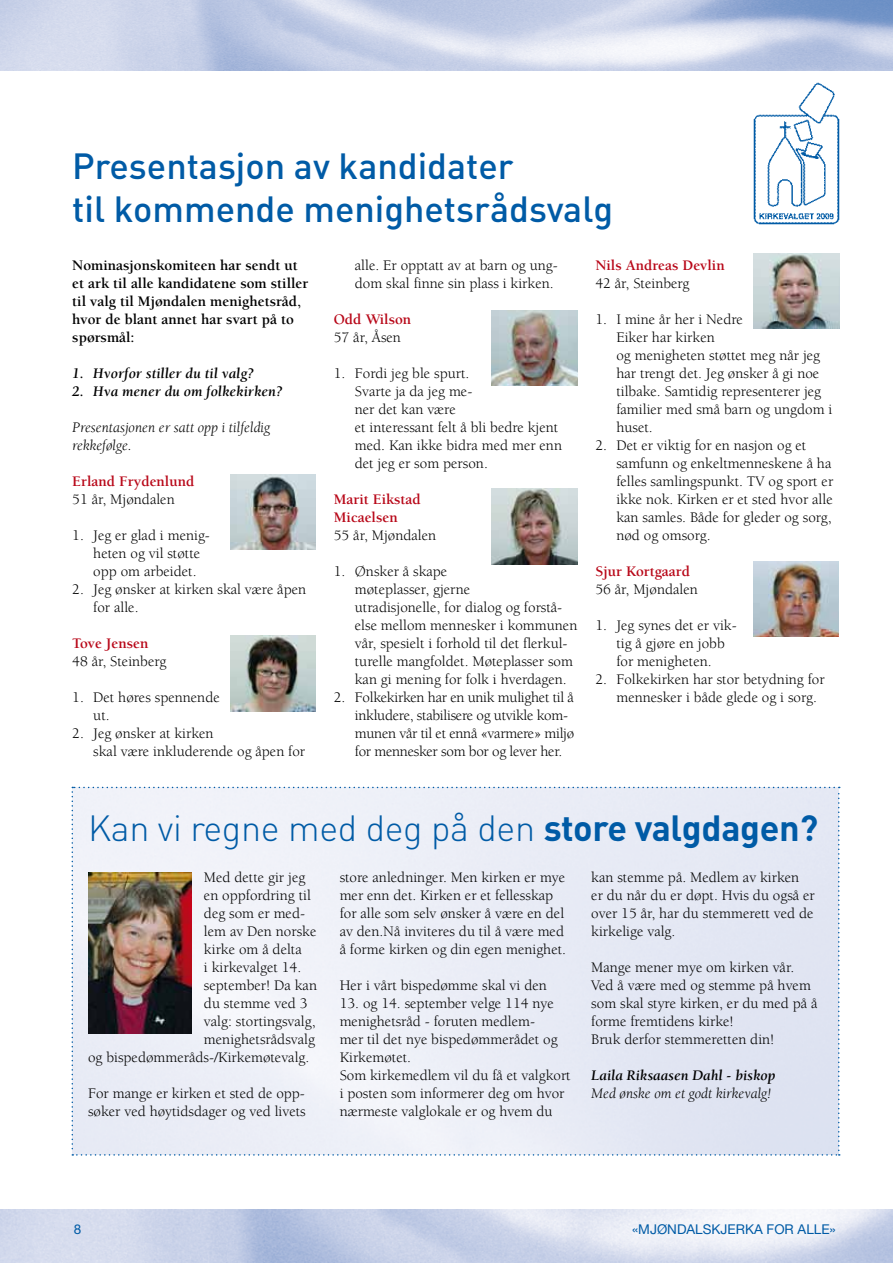
<style>
.page{position:relative;width:893px;height:1263px;background:#fff}
.page>*{position:absolute;margin:0;border:0;box-sizing:border-box;transform-origin:0 0}
.t1{font:36px/43.2px "DIN Medium Alternate";color:#005ba6}
.t2{font:36px "DIN Light Alternate";letter-spacing:-.01em;color:#005ba6}
.t3{font:15px/18px "Berkeley Std";color:#000}
.t4{font:700 15px/18px "Berkeley Std";color:#000}
.t5{font:15px/18px "Berkeley Std";letter-spacing:-.02em;color:#000}
.t6{font:700 15px/18px "Berkeley Std";color:#b80718}
.t7{font:italic 700 15px "Berkeley Std";color:#000}
.t8{font:italic 15px/18px "Berkeley Std";color:#000}
.t9{font:13.5px "Helvetica Neue";color:#005ba6}
.s1{font-family:"DIN Bold Alternate"}
</style>
<div class="page">
<img style="left:0;top:0;width:893px;height:71px">
<svg style="left:72px;top:787px;width:768px;height:369px"></svg>
<img style="left:230px;top:474px;width:86px;height:75px">
<img style="left:230px;top:636px;width:86px;height:75px">
<img style="left:492px;top:310px;width:85px;height:75px">
<img style="left:754px;top:253px;width:85px;height:76px">
<img style="left:753px;top:561px;width:86px;height:76px">
<img style="left:492px;top:489px;width:85px;height:75px">
<img style="left:753px;top:83px;width:86px;height:141px">
<img style="left:88px;top:872px;width:103px;height:162px">
<h1 class="t1" style="left:72px;top:143px;width:542px">Presentasjon av kandidater<br>til kommende menighetsrådsvalg</h1>
<p class="t4" style="left:72px;top:257px;width:238px">Nominasjonskomiteen har sendt ut et ark til alle kandidatene som stiller til valg til Mjøndalen menighetsråd, hvor de blant annet har svart på to spørsmål:</p>
<p class="t7" style="left:72px;top:365px;width:183px">1. Hvorfor stiller du til valg?</p>
<p class="t7" style="left:72px;top:383px;width:212px">2. Hva mener du om folkekirken?</p>
<p class="t8" style="left:72px;top:419px;width:200px">Presentasjonen er satt opp i tilfeldig rekkefølge.</p>
<p class="t6" style="left:72px;top:473px;width:124px">Erland Frydenlund</p>
<p class="t3" style="left:72px;top:491px;width:104px">51 år, Mjøndalen</p>
<p class="t3" style="left:93px;top:527px;width:118px;text-indent:-21px">1. Jeg er glad i menig&shy;heten og vil støtte opp om arbeidet.</p>
<p class="t3" style="left:93px;top:581px;width:214px;text-indent:-21px">2. Jeg ønsker at kirken skal være åpen for alle.</p>
<p class="t6" style="left:72px;top:635px;width:78px">Tove Jensen</p>
<p class="t3" style="left:72px;top:653px;width:96px">48 år, Steinberg</p>
<p class="t3" style="left:93px;top:689px;width:128px;text-indent:-21px">1. Det høres spennende ut.</p>
<p class="t3" style="left:93px;top:725px;width:213px;text-indent:-21px">2. Jeg ønsker at kirken<br>skal være inkluderende og åpen for</p>
<p class="t3" style="left:355px;top:257px;width:204px">alle. Er opptatt av at barn og ung&shy;dom skal finne sin plass i kirken.</p>
<p class="t6" style="left:334px;top:311px;width:79px">Odd Wilson</p>
<p class="t3" style="left:334px;top:329px;width:69px">57 år, Åsen</p>
<p class="t3" style="left:355px;top:365px;width:209px;text-indent:-21px">1. Fordi jeg ble spurt.<br>Svarte ja da jeg me-<br>ner det kan være<br>et interessant felt å bli bedre kjent med. Kan ikke bidra med mer enn det jeg er som person.</p>
<p class="t6" style="left:334px;top:491px;width:89px">Marit Eikstad<br>Micaelsen</p>
<p class="t3" style="left:334px;top:527px;width:104px">55 år, Mjøndalen</p>
<p class="t3" style="left:355px;top:563px;width:224px;text-indent:-21px">1. Ønsker å skape<br>møteplasser, gjerne<br>utradisjonelle, for dialog og forstå&shy;else mellom mennesker i kommunen vår, spesielt i forhold til det flerkul&shy;turelle mangfoldet. Møteplasser som kan gi mening for folk i hverdagen.</p>
<p class="t5" style="left:355px;top:689px;width:221px;text-indent:-21px">2. Folkekirken har en unik mulighet til å inkludere, stabilisere og utvikle kom&shy;munen vår til et ennå «varmere» miljø for mennesker som bor og lever her.</p>
<p class="t6" style="left:595px;top:257px;width:131px">Nils Andreas Devlin</p>
<p class="t3" style="left:595px;top:275px;width:96px">42 år, Steinberg</p>
<p class="t3" style="left:616px;top:311px;width:217px;text-indent:-21px">1. I mine år her i Nedre<br>Eiker har kirken<br>og menigheten støttet meg når jeg har trengt det. Jeg ønsker å gi noe tilbake. Samtidig representerer jeg familier med små barn og ungdom i huset.</p>
<p class="t3" style="left:616px;top:437px;width:218px;text-indent:-21px">2. Det er viktig for en nasjon og et samfunn og enkeltmenneskene å ha felles samlingspunkt. TV og sport er ikke nok. Kirken er et sted hvor alle kan samles. Både for gleder og sorg, nød og omsorg.</p>
<p class="t6" style="left:595px;top:563px;width:96px">Sjur Kortgaard</p>
<p class="t3" style="left:595px;top:581px;width:104px">56 år, Mjøndalen</p>
<p class="t3" style="left:616px;top:617px;width:122px;text-indent:-21px">1. Jeg synes det er vik&shy;tig å gjøre en jobb for menigheten.</p>
<p class="t3" style="left:616px;top:671px;width:210px;text-indent:-21px">2. Folkekirken har stor betydning for mennesker i både glede og i sorg.</p>
<h1 class="t2" style="left:88px;top:805px;width:732px">Kan vi regne med deg på den <span class="s1">store valgdagen?</span></h1>
<p class="t3" style="left:204px;top:869px;width:103px">Med dette gir jeg</p>
<p class="t3" style="left:204px;top:887px;width:108px">en oppfordring til</p>
<p class="t3" style="left:204px;top:905px;width:103px">deg som er med-</p>
<p class="t3" style="left:204px;top:923px;width:114px">lem av Den norske</p>
<p class="t3" style="left:204px;top:941px;width:99px">kirke om å delta</p>
<p class="t3" style="left:204px;top:959px;width:99px">i kirkevalget 14.</p>
<p class="t3" style="left:204px;top:977px;width:115px">september! Da kan</p>
<p class="t3" style="left:204px;top:995px;width:105px">du stemme ved 3</p>
<p class="t3" style="left:204px;top:1013px;width:113px">valg: stortingsvalg,</p>
<p class="t3" style="left:204px;top:1031px;width:113px">menighetsrådsvalg</p>
<p class="t3" style="left:88px;top:1049px;width:223px">og bispedømmeråds-/Kirkemøtevalg.</p>
<p class="t3" style="left:88px;top:1085px;width:219px">For mange er kirken et sted de opp&shy;søker ved høytidsdager og ved livets</p>
<p class="t3" style="left:340px;top:869px;width:228px">store anledninger. Men kirken er mye mer enn det. Kirken er et fellesskap for alle som selv ønsker å være en del av den.Nå inviteres du til å være med å forme kirken og din egen menighet.</p>
<p class="t3" style="left:340px;top:977px;width:209px">Her i vårt bispedømme skal vi den</p>
<p class="t3" style="left:340px;top:995px;width:233px">13. og 14. september velge 114 nye menighetsråd - foruten medlem-<br>mer til det nye bispedømmerådet og<br>Kirkemøtet.<br>Som kirkemedlem vil du få et valgkort i posten som informerer deg om hvor nærmeste valglokale er og hvem du</p>
<p class="t3" style="left:591px;top:869px;width:225px">kan stemme på. Medlem av kirken<br>er du når du er døpt. Hvis du også er over 15 år, har du stemmerett ved de kirkelige valg.</p>
<p class="t3" style="left:591px;top:959px;width:228px">Mange mener mye om kirken vår.<br>Ved å være med og stemme på hvem som skal styre kirken, er du med på å forme fremtidens kirke!<br>Bruk derfor stemmeretten din!</p>
<p class="t7" style="left:591px;top:1067px;width:185px">Laila Riksaasen Dahl - biskop</p>
<p class="t8" style="left:591px;top:1085px;width:181px">Med ønske om et godt kirkevalg!</p>
<p class="t9" style="left:74px;top:1221px;width:9px">8</p>
<p class="t9" style="left:632px;top:1221px;width:205px">«MJØNDALSKJERKA FOR ALLE»</p>
</div>
